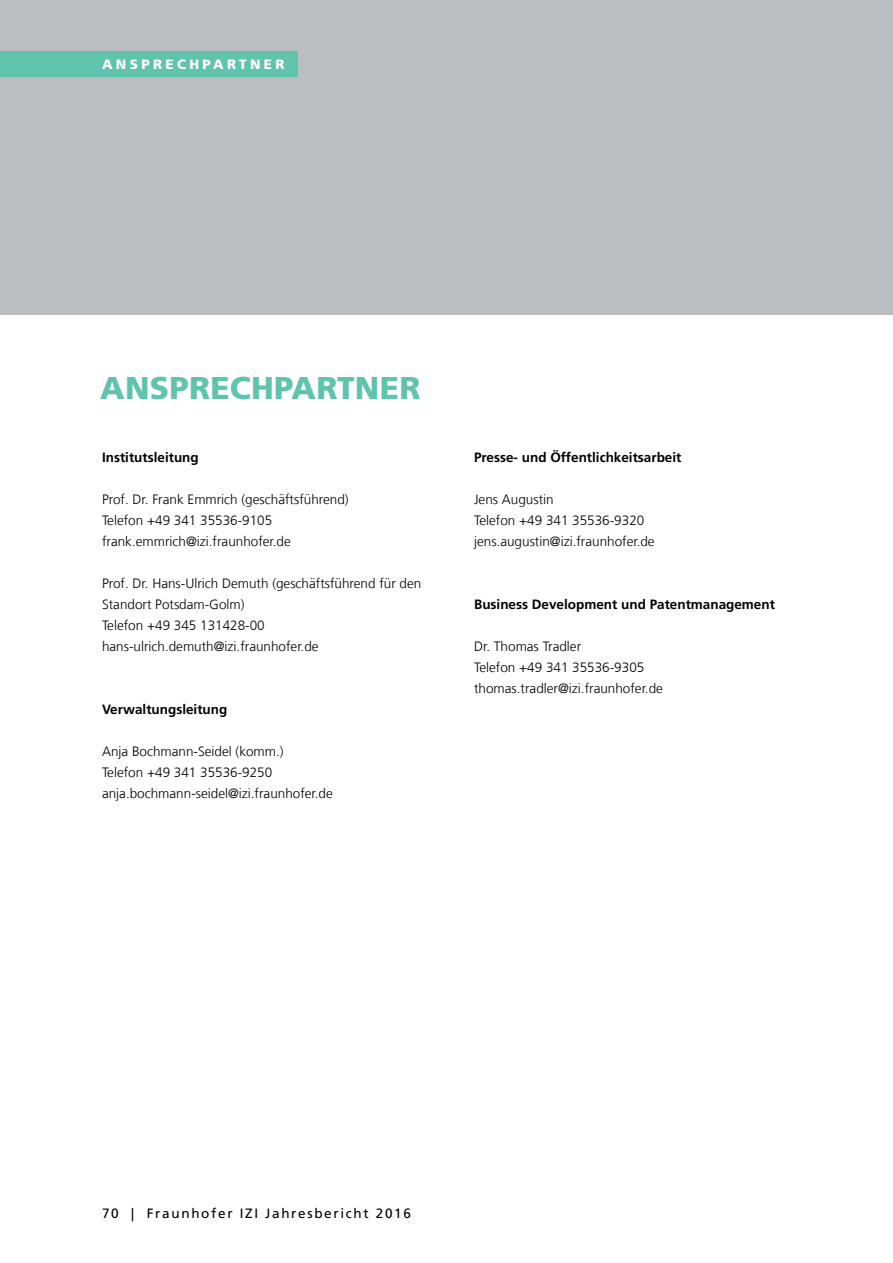
<style>
.page{position:relative;width:893px;height:1263px;background:#fff}
.page>*{position:absolute;margin:0;border:0;box-sizing:border-box;transform-origin:0 0}
.t1{font:900 31.5px "Frutiger LT Com";letter-spacing:.01em;color:#60c3ad}
.t2{font:300 13.5px/21px "Frutiger LT Com";color:#000}
.t3{font:700 13.5px "Frutiger LT Com";color:#000}
.t4{font:13.5px "Frutiger LT Com";letter-spacing:.125em;color:#000}
.t5{font:900 13.5px "Frutiger LT Com";letter-spacing:.25em;color:#fff}
</style>
<div class="page">
<div style="left:0;top:0;width:893px;height:315px;background:#bbbec1"></div>
<div style="left:0;top:51px;width:298px;height:26px;background:#60c3ad"></div>
<p class="t5" style="left:102px;top:56px;width:184px">ANSPRECHPARTNER</p>
<h1 class="t1" style="left:100px;top:369px;width:322px">ANSPRECHPARTNER</h1>
<p class="t3" style="left:102px;top:449px;width:98px">Institutsleitung</p>
<p class="t2" style="left:102px;top:489px;width:248px">Prof. Dr. Frank Emmrich (geschäftsführend)<br>Telefon +49 341 35536-9105 frank.emmrich@izi.fraunhofer.de</p>
<p class="t2" style="left:102px;top:573px;width:321px">Prof. Dr. Hans-Ulrich Demuth (geschäftsführend für den Standort Potsdam-Golm)<br>Telefon +49 345 131428-00 hans-ulrich.demuth@izi.fraunhofer.de</p>
<p class="t3" style="left:102px;top:701px;width:127px">Verwaltungsleitung</p>
<p class="t2" style="left:102px;top:741px;width:232px">Anja Bochmann-Seidel (komm.)<br>Telefon +49 341 35536-9250 anja.bochmann-seidel@izi.fraunhofer.de</p>
<p class="t3" style="left:474px;top:449px;width:209px">Presse- und Öffentlichkeitsarbeit</p>
<p class="t2" style="left:474px;top:489px;width:182px">Jens Augustin<br>Telefon +49 341 35536-9320 jens.augustin@izi.fraunhofer.de</p>
<p class="t3" style="left:474px;top:596px;width:302px">Business Development und Patentmanagement</p>
<p class="t2" style="left:474px;top:636px;width:190px">Dr. Thomas Tradler<br>Telefon +49 341 35536-9305 thomas.tradler@izi.fraunhofer.de</p>
<p class="t4" style="left:102px;top:1205px;width:310px">70 | Fraunhofer IZI Jahresbericht 2016</p>
</div>
